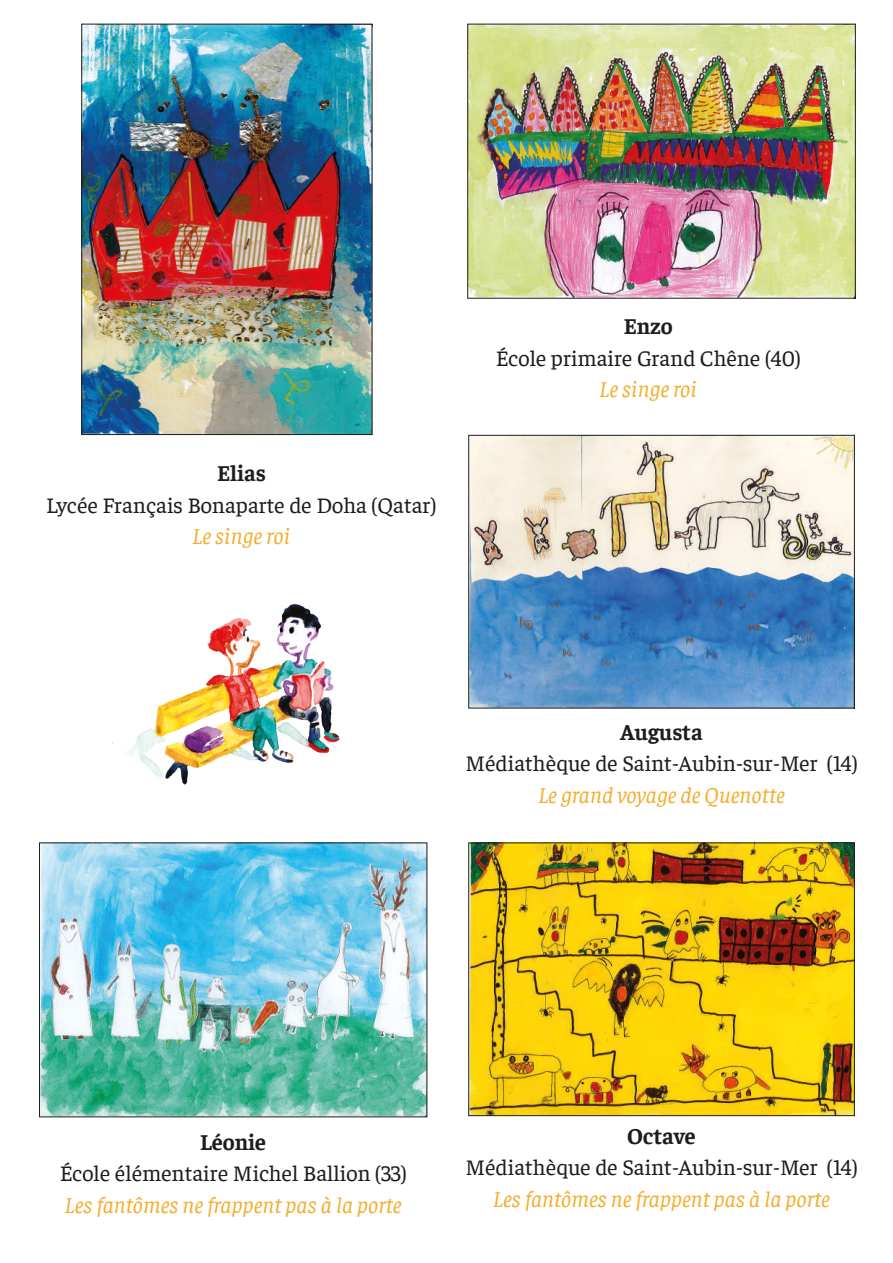
<style>
.page{position:relative;width:893px;height:1263px;background:#fff}
.page>*{position:absolute;margin:0;border:0;box-sizing:border-box;transform-origin:0 0}
.t1{font:22.5px "Faustina";color:#1d1d1b}
.t2{font:italic 22.5px "Faustina";color:#f4ad2d}
.t3{font:700 22.5px "Faustina";color:#1d1d1b}
</style>
<div class="page">
<img style="left:41px;top:844px;width:384px;height:271px">
<img style="left:470px;top:844px;width:383px;height:270px">
<div style="left:468px;top:842px;width:387px;height:274px;border:1px solid #1d1d1b"></div>
<img style="left:83px;top:26px;width:287px;height:407px">
<div style="left:81px;top:24px;width:291px;height:411px;border:1px solid #1d1d1b"></div>
<img style="left:469px;top:26px;width:385px;height:271px">
<div style="left:467px;top:24px;width:389px;height:275px;border:1px solid #1d1d1b"></div>
<img style="left:470px;top:437px;width:383px;height:269px">
<div style="left:468px;top:435px;width:387px;height:273px;border:1px solid #1d1d1b"></div>
<img style="left:112px;top:603px;width:228px;height:182px">
<p class="t3" style="left:217px;top:458px;width:50px">Elias</p>
<p class="t1" style="left:46px;top:490px;width:392px">Lycée Français Bonaparte de Doha (Qatar)</p>
<p class="t2" style="left:193px;top:521px;width:99px">Le singe roi</p>
<p class="t3" style="left:624px;top:311px;width:50px">Enzo</p>
<p class="t1" style="left:496px;top:343px;width:307px">École primaire Grand Chêne (40)</p>
<p class="t2" style="left:599px;top:374px;width:99px">Le singe roi</p>
<p class="t3" style="left:620px;top:716px;width:84px">Augusta</p>
<p class="t1" style="left:466px;top:748px;width:393px">Médiathèque de Saint-Aubin-sur-Mer (14)</p>
<p class="t2" style="left:538px;top:779px;width:248px">Le grand voyage de Quenotte</p>
<p class="t3" style="left:200px;top:1126px;width:68px">Léonie</p>
<p class="t1" style="left:60px;top:1158px;width:348px">École élémentaire Michel Ballion (33)</p>
<p class="t2" style="left:65px;top:1189px;width:338px">Les fantômes ne frappent pas à la porte</p>
<p class="t3" style="left:627px;top:1120px;width:70px">Octave</p>
<p class="t1" style="left:466px;top:1152px;width:393px">Médiathèque de Saint-Aubin-sur-Mer (14)</p>
<p class="t2" style="left:493px;top:1184px;width:338px">Les fantômes ne frappent pas à la porte</p>
</div>
